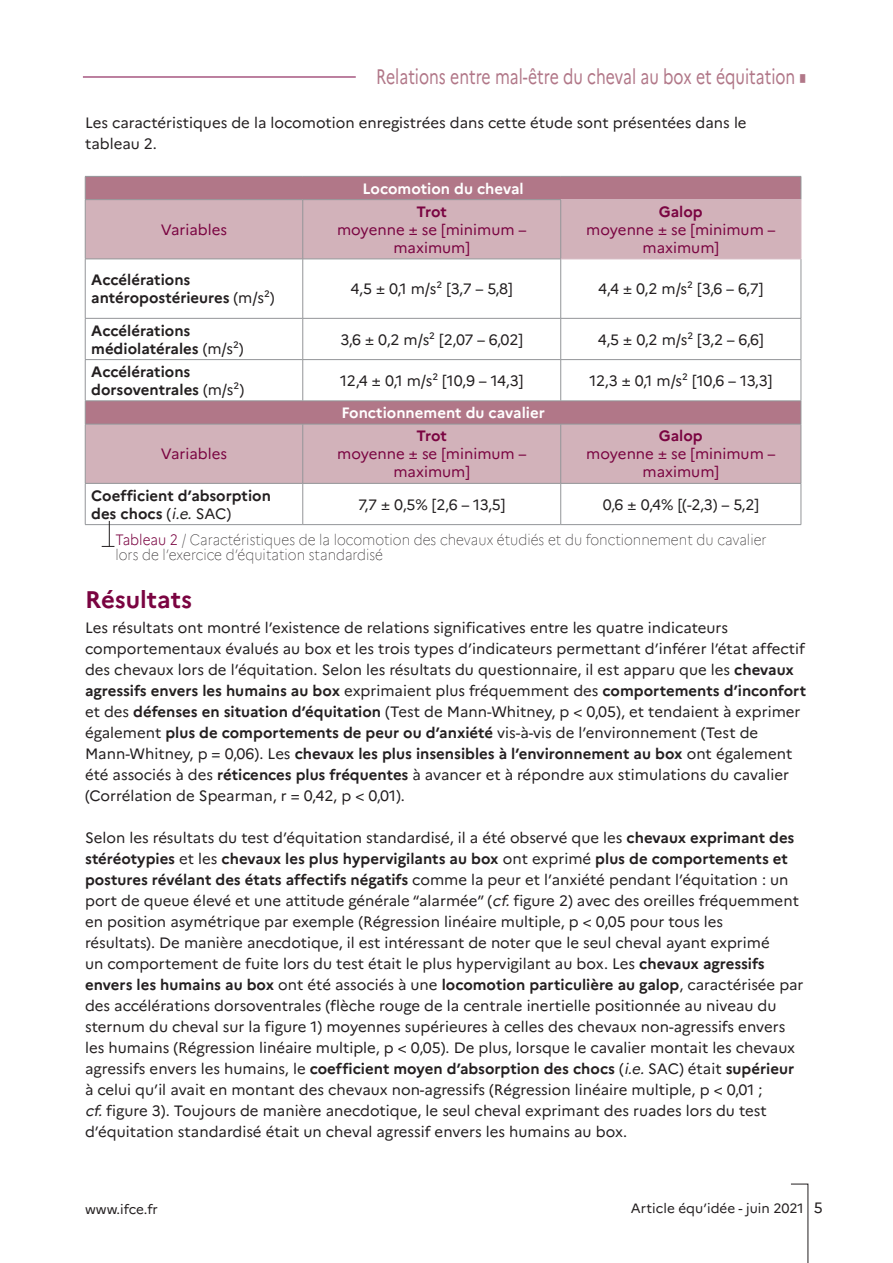
<style>
.page{position:relative;width:893px;height:1263px;background:#fff}
.page>*{position:absolute;margin:0;border:0;box-sizing:border-box;transform-origin:0 0}
.t1{font:700 24px "Marianne";color:#7a0441}
.t2{font:21px "Marianne";color:#b17788;scale:.75 1}
.t3{font:15px/21px "Marianne";color:#231f20}
.t4{font:700 15px/18px "Marianne";color:#231f20}
.t5{font:15px/18px "Marianne";color:#7a0441;text-align:center}
.t6{font:100 15px/15px "Marianne";color:#231f20;scale:.9 1}
.t7{font:700 15px "Marianne";color:#fff}
.t8{font:700 15px "Marianne";letter-spacing:-.005em;color:#7a0441}
.t9{font:13.5px "Marianne";color:#231f20}
.s1{font-weight:400}
.s2{font-weight:400;font-style:italic}
.s3{font-weight:300;color:#7a0441}
.s4{font-weight:700}
.s5{font-style:italic}
.s6{font-size:15px}
</style>
<div class="page">
<svg style="left:791px;top:1183px;width:18px;height:80px"></svg>
<hr style="left:83px;top:77px;width:273px;height:1px;background:#7a0441">
<svg style="left:303px;top:260px;width:498px;height:264px"></svg>
<hr style="left:85px;top:176px;width:218px;height:1px;background:#939598">
<hr style="left:303px;top:176px;width:258px;height:1px;background:#939598">
<hr style="left:561px;top:176px;width:240px;height:1px;background:#939598">
<svg style="left:85px;top:177px;width:717px;height:82px;background:#c8a1ac"></svg>
<hr style="left:85px;top:199px;width:218px;height:1px;background:#939598">
<hr style="left:85px;top:200px;width:1px;height:59px;background:#939598">
<hr style="left:303px;top:199px;width:258px;height:1px;background:#939598">
<hr style="left:302px;top:200px;width:1px;height:59px;background:#939598">
<hr style="left:560px;top:200px;width:1px;height:59px;background:#939598">
<hr style="left:85px;top:259px;width:218px;height:1px;background:#939598">
<hr style="left:85px;top:259px;width:1px;height:59px;background:#939598">
<hr style="left:303px;top:259px;width:258px;height:1px;background:#939598">
<hr style="left:302px;top:259px;width:1px;height:59px;background:#939598">
<hr style="left:560px;top:259px;width:1px;height:59px;background:#939598">
<hr style="left:801px;top:259px;width:1px;height:59px;background:#939598">
<hr style="left:85px;top:318px;width:218px;height:1px;background:#939598">
<hr style="left:85px;top:318px;width:1px;height:41px;background:#939598">
<hr style="left:303px;top:318px;width:258px;height:1px;background:#939598">
<hr style="left:302px;top:318px;width:1px;height:41px;background:#939598">
<hr style="left:561px;top:318px;width:240px;height:1px;background:#939598">
<hr style="left:560px;top:318px;width:1px;height:41px;background:#939598">
<hr style="left:801px;top:318px;width:1px;height:41px;background:#939598">
<hr style="left:85px;top:359px;width:218px;height:1px;background:#939598">
<hr style="left:85px;top:360px;width:1px;height:41px;background:#939598">
<hr style="left:303px;top:359px;width:258px;height:1px;background:#939598">
<hr style="left:302px;top:360px;width:1px;height:41px;background:#939598">
<hr style="left:561px;top:359px;width:240px;height:1px;background:#939598">
<hr style="left:560px;top:360px;width:1px;height:41px;background:#939598">
<hr style="left:801px;top:360px;width:1px;height:41px;background:#939598">
<svg style="left:85px;top:401px;width:717px;height:82px;background:#c8a1ab"></svg>
<hr style="left:85px;top:424px;width:218px;height:1px;background:#939598">
<hr style="left:85px;top:424px;width:1px;height:59px;background:#939598">
<hr style="left:303px;top:424px;width:258px;height:1px;background:#939598">
<hr style="left:302px;top:424px;width:1px;height:59px;background:#939598">
<hr style="left:561px;top:424px;width:240px;height:1px;background:#939598">
<hr style="left:560px;top:424px;width:1px;height:59px;background:#939598">
<hr style="left:801px;top:424px;width:1px;height:59px;background:#939598">
<hr style="left:85px;top:483px;width:218px;height:1px;background:#939598">
<hr style="left:85px;top:483px;width:1px;height:41px;background:#939598">
<hr style="left:303px;top:483px;width:258px;height:1px;background:#939598">
<hr style="left:302px;top:483px;width:1px;height:41px;background:#939598">
<hr style="left:561px;top:483px;width:240px;height:1px;background:#939598">
<hr style="left:560px;top:483px;width:1px;height:41px;background:#939598">
<hr style="left:801px;top:483px;width:1px;height:41px;background:#939598">
<hr style="left:85px;top:524px;width:218px;height:1px;background:#939598">
<hr style="left:303px;top:524px;width:258px;height:1px;background:#939598">
<hr style="left:561px;top:524px;width:240px;height:1px;background:#939598">
<hr style="left:561px;top:199px;width:240px;height:1px;background:#d1b3bd">
<hr style="left:801px;top:200px;width:1px;height:59px;background:#d1b3bd">
<hr style="left:561px;top:259px;width:240px;height:1px;background:#d1b3bd">
<svg style="left:102px;top:521px;width:12px;height:26px"></svg>
<h2 class="t2" style="left:376px;top:63px;width:575px">Relations entre mal-être du cheval au box et équitation ■</h2>
<p class="t3" style="left:85px;top:112px;width:663px">Les caractéristiques de la locomotion enregistrées dans cette étude sont présentées dans le tableau 2.</p>
<p class="t7" style="left:362px;top:179px;width:163px">Locomotion du cheval</p>
<p class="t5" style="left:161px;top:220px;width:68px">Variables</p>
<p class="t8" style="left:659px;top:202px;width:45px">Galop</p>
<p class="t5" style="left:586px;top:220px;width:191px">moyenne ± se [minimum – maximum]</p>
<p class="t8" style="left:417px;top:202px;width:32px">Trot</p>
<p class="t5" style="left:337px;top:220px;width:191px">moyenne ± se [minimum – maximum]</p>
<p class="t4" style="left:91px;top:271px;width:185px">Accélérations antéropostérieures <span class="s1">(m/s²)</span></p>
<p class="t3" style="left:351px;top:278px;width:164px">4,5 ± 0,1 m/s² [3,7 – 5,8]</p>
<p class="t3" style="left:598px;top:278px;width:167px">4,4 ± 0,2 m/s² [3,6 – 6,7]</p>
<p class="t4" style="left:91px;top:321px;width:154px">Accélérations médiolatérales <span class="s1">(m/s²)</span></p>
<p class="t3" style="left:340px;top:329px;width:184px">3,6 ± 0,2 m/s² [2,07 – 6,02]</p>
<p class="t3" style="left:598px;top:329px;width:167px">4,5 ± 0,2 m/s² [3,2 – 6,6]</p>
<p class="t4" style="left:91px;top:362px;width:154px">Accélérations dorsoventrales <span class="s1">(m/s²)</span></p>
<p class="t3" style="left:340px;top:370px;width:185px">12,4 ± 0,1 m/s² [10,9 – 14,3]</p>
<p class="t3" style="left:589px;top:370px;width:184px">12,3 ± 0,1 m/s² [10,6 – 13,3]</p>
<p class="t7" style="left:341px;top:404px;width:205px">Fonctionnement du cavalier</p>
<p class="t5" style="left:161px;top:445px;width:68px">Variables</p>
<p class="t8" style="left:659px;top:427px;width:45px">Galop</p>
<p class="t5" style="left:586px;top:445px;width:191px">moyenne ± se [minimum – maximum]</p>
<p class="t8" style="left:417px;top:427px;width:32px">Trot</p>
<p class="t5" style="left:337px;top:445px;width:191px">moyenne ± se [minimum – maximum]</p>
<p class="t4" style="left:91px;top:486px;width:181px">Coefficient d’absorption des chocs <span class="s1">(</span><span class="s2">i.e.</span><span class="s1">SAC)</span></p>
<p class="t3" style="left:358px;top:494px;width:149px">7,7 ± 0,5% [2,6 – 13,5]</p>
<p class="t3" style="left:603px;top:494px;width:158px">0,6 ± 0,4% [(-2,3) – 5,2]</p>
<p class="t6" style="left:115px;top:532px;width:725px"><span class="s3">Tableau 2</span> / Caractéristiques de la locomotion des chevaux étudiés et du fonctionnement du cavalier lors de l’exercice d’équitation standardisé</p>
<h1 class="t1" style="left:85px;top:585px;width:108px">Résultats</h1>
<p class="t3" style="left:85px;top:617px;width:723px">Les résultats ont montré l’existence de relations significatives entre les quatre indicateurs comportementaux évalués au box et les trois types d’indicateurs permettant d’inférer l’état affectif des chevaux lors de l’équitation. Selon les résultats du questionnaire, il est apparu que les <span class="s4">chevaux agressifs envers les humains au box</span> exprimaient plus fréquemment des <span class="s4">comportements d’inconfort </span>et des <span class="s4">défenses en situation d’équitation</span> (Test de Mann-Whitney, p &lt; 0,05), et tendaient à exprimer également <span class="s4">plus de comportements de peur ou d’anxiété</span> vis-à-vis de l’environnement (Test de Mann-Whitney, p = 0,06). Les <span class="s4">chevaux les plus insensibles à l’environnement au box</span> ont également été associés à des <span class="s4">réticences plus fréquentes</span> à avancer et à répondre aux stimulations du cavalier (Corrélation de Spearman, r = 0,42, p &lt; 0,01).</p>
<p class="t3" style="left:85px;top:827px;width:720px">Selon les résultats du test d’équitation standardisé, il a été observé que les <span class="s4">chevaux exprimant des stéréotypies</span> et les <span class="s4">chevaux les plus hypervigilants au box</span> ont exprimé <span class="s4">plus de comportements et postures révélant des états affectifs négatifs</span> comme la peur et l’anxiété pendant l’équitation : un port de queue élevé et une attitude générale “alarmée” (<span class="s5">cf.</span>figure 2) avec des oreilles fréquemment en position asymétrique par exemple (Régression linéaire multiple, p &lt; 0,05 pour tous les<br>résultats). De manière anecdotique, il est intéressant de noter que le seul cheval ayant exprimé<br>un comportement de fuite lors du test était le plus hypervigilant au box. Les <span class="s4">chevaux agressifs envers les humains au box</span> ont été associés à une <span class="s4">locomotion particulière au galop</span>, caractérisée par des accélérations dorsoventrales (flèche rouge de la centrale inertielle positionnée au niveau du sternum du cheval sur la figure 1) moyennes supérieures à celles des chevaux non-agressifs envers les humains (Régression linéaire multiple, p &lt; 0,05). De plus, lorsque le cavalier montait les chevaux agressifs envers les humains, le <span class="s4">coefficient moyen d’absorption des chocs</span> (<span class="s5">i.e.</span>SAC) était <span class="s4">supérieur </span>à celui qu’il avait en montant des chevaux non-agressifs (Régression linéaire multiple, p &lt; 0,01 ; <span class="s5">cf.</span>figure 3). Toujours de manière anecdotique, le seul cheval exprimant des ruades lors du test d’équitation standardisé était un cheval agressif envers les humains au box.</p>
<p class="t9" style="left:85px;top:1201px;width:74px">www.ifce.fr</p>
<p class="t9" style="left:631px;top:1200px;width:194px">Article équ’idée - juin 2021 <span class="s6">5</span></p>
</div>
